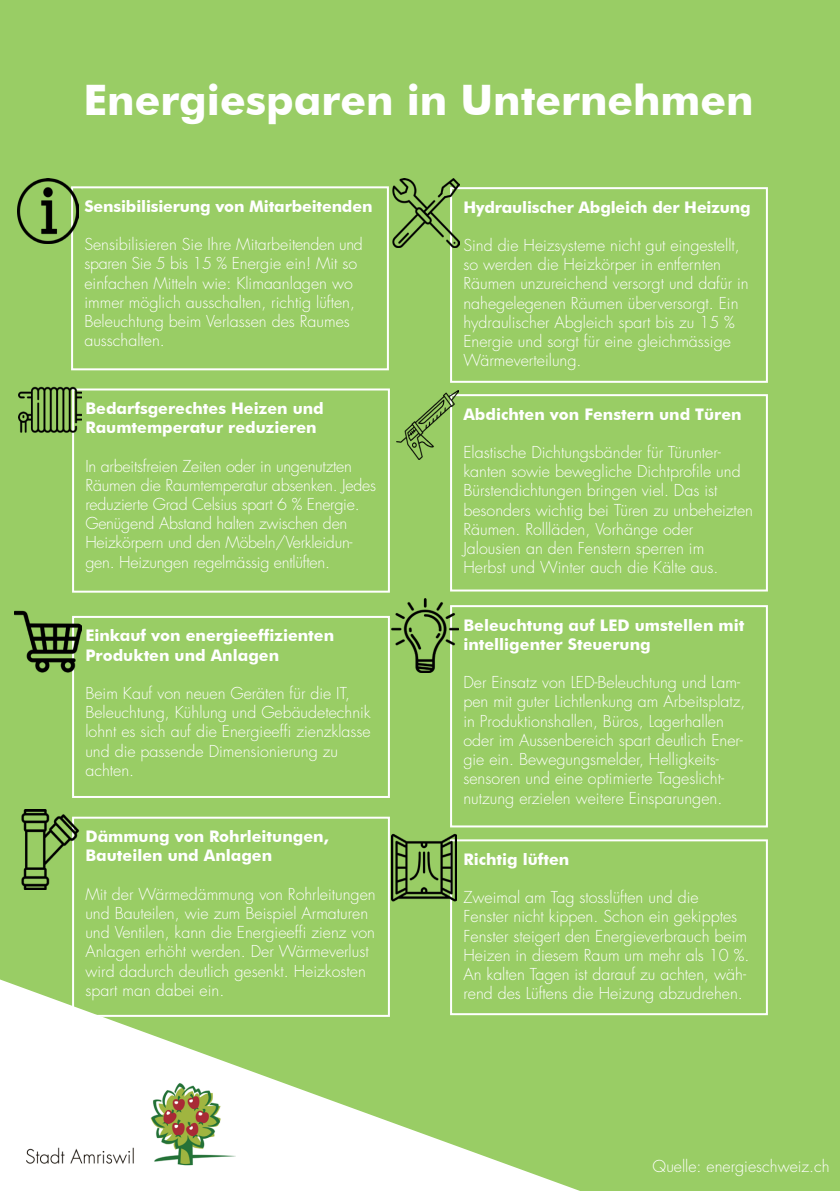
<style>
.page{position:relative;width:840px;height:1191px;background:#fff}
.page>*{position:absolute;margin:0;border:0;box-sizing:border-box;transform-origin:0 0}
.t1{font:700 42px "Futura BT";color:#fff}
.t2{font:300 16px/19.2px "Futura Std";color:#fff}
.t3{font:700 16px/19.2px "Futura BT";color:#fff}
</style>
<div class="page">
<div style="left:0;top:0;width:839px;height:1191px;background:#99cd65"></div>
<svg style="left:0;top:968px;width:635px;height:223px"></svg>
<div style="left:71px;top:186px;width:317px;height:184px;border:2px solid #fff"></div>
<div style="left:72px;top:388px;width:317px;height:204px;border:2px solid #fff"></div>
<div style="left:450px;top:839px;width:317px;height:176px;border:2px solid #fff"></div>
<div style="left:450px;top:394px;width:317px;height:197px;border:2px solid #fff"></div>
<div style="left:72px;top:616px;width:317px;height:182px;border:2px solid #fff"></div>
<div style="left:72px;top:816px;width:317px;height:201px;border:2px solid #fff"></div>
<div style="left:450px;top:187px;width:317px;height:196px;border:2px solid #fff"></div>
<div style="left:450px;top:605px;width:317px;height:222px;border:2px solid #fff"></div>
<img style="left:18px;top:179px;width:61px;height:65px">
<img style="left:18px;top:386px;width:64px;height:56px">
<img style="left:391px;top:833px;width:64px;height:68px">
<img style="left:391px;top:599px;width:67px;height:73px">
<img style="left:392px;top:179px;width:67px;height:68px">
<img style="left:15px;top:610px;width:67px;height:66px">
<img style="left:396px;top:390px;width:62px;height:69px">
<img style="left:21px;top:810px;width:61px;height:79px">
<p class="t1" style="left:83px;top:75px;width:671px">Energiesparen in Unternehmen</p>
<p class="t3" style="left:84px;top:196px;width:289px">Sensibilisierung von Mitarbeitenden</p>
<p class="t2" style="left:84px;top:235px;width:280px">Sensibilisieren Sie Ihre Mitarbeitenden und sparen Sie 5 bis 15 % Energie ein! Mit so einfachen Mitteln wie: Klimaanlagen wo immer möglich ausschalten, richtig lüften, Beleuchtung beim Verlassen des Raumes ausschalten.</p>
<p class="t3" style="left:85px;top:398px;width:240px">Bedarfsgerechtes Heizen und</p>
<p class="t3" style="left:85px;top:418px;width:233px">Raumtemperatur reduzieren</p>
<p class="t2" style="left:85px;top:456px;width:292px">In arbeitsfreien Zeiten oder in ungenutzten Räumen die Raumtemperatur absenken. Jedes reduzierte Grad Celsius spart 6 % Energie.<br>Genügend Abstand halten zwischen den Heizkörpern und den Möbeln/Verkleidun&shy;gen. Heizungen regelmässig entlüften.</p>
<p class="t3" style="left:85px;top:626px;width:250px">Einkauf von energieeffizienten<br>Produkten und Anlagen</p>
<p class="t2" style="left:85px;top:684px;width:287px">Beim Kauf von neuen Geräten für die IT, Beleuchtung, Kühlung und Gebäudetechnik lohnt es sich auf die Energieeffi zienzklasse und die passende Dimensionierung zu achten.</p>
<p class="t3" style="left:85px;top:826px;width:244px">Dämmung von Rohrleitungen,<br>Bauteilen und Anlagen</p>
<p class="t2" style="left:85px;top:885px;width:291px">Mit der Wärmedämmung von Rohrleitungen und Bauteilen, wie zum Beispiel Armaturen und Ventilen, kann die Energieeffi zienz von Anlagen erhöht werden. Der Wärmeverlust wird dadurch deutlich gesenkt. Heizkosten spart man dabei ein.</p>
<p class="t3" style="left:463px;top:197px;width:289px">Hydraulischer Abgleich der Heizung</p>
<p class="t2" style="left:463px;top:236px;width:286px">Sind die Heizsysteme nicht gut eingestellt, so werden die Heizkörper in entfernten Räumen unzureichend versorgt und dafür in nahegelegenen Räumen überversorgt. Ein hydraulischer Abgleich spart bis zu 15 % Energie und sorgt für eine gleichmässige Wärmeverteilung.</p>
<p class="t3" style="left:463px;top:404px;width:279px">Abdichten von Fenstern und Türen</p>
<p class="t2" style="left:463px;top:443px;width:291px">Elastische Dichtungsbänder für Türunter&shy;kanten sowie bewegliche Dichtprofile und Bürstendichtungen bringen viel. Das ist besonders wichtig bei Türen zu unbeheizten Räumen. Rollläden, Vorhänge oder Jalousien an den Fenstern sperren im<br>Herbst und Winter auch die Kälte aus.</p>
<p class="t3" style="left:463px;top:615px;width:282px">Beleuchtung auf LED umstellen mit intelligenter Steuerung</p>
<p class="t2" style="left:463px;top:673px;width:283px">Der Einsatz von LED-Beleuchtung und Lam&shy;pen mit guter Lichtlenkung am Arbeitsplatz, in Produktionshallen, Büros, Lagerhallen oder im Aussenbereich spart deutlich Ener&shy;gie ein. Bewegungsmelder, Helligkeits&shy;sensoren und eine optimierte Tageslicht&shy;nutzung erzielen weitere Einsparungen.</p>
<p class="t3" style="left:463px;top:849px;width:107px">Richtig lüften</p>
<p class="t2" style="left:463px;top:888px;width:236px">Zweimal am Tag stosslüften und die</p>
<p class="t2" style="left:463px;top:907px;width:287px">Fenster nicht kippen. Schon ein gekipptes Fenster steigert den Energieverbrauch beim Heizen in diesem Raum um mehr als 10 %.<br>An kalten Tagen ist darauf zu achten, wäh&shy;rend des Lüftens die Heizung abzudrehen.</p>
<p class="t2" style="left:652px;top:1156px;width:178px">Quelle: energieschweiz.ch</p>
</div>
